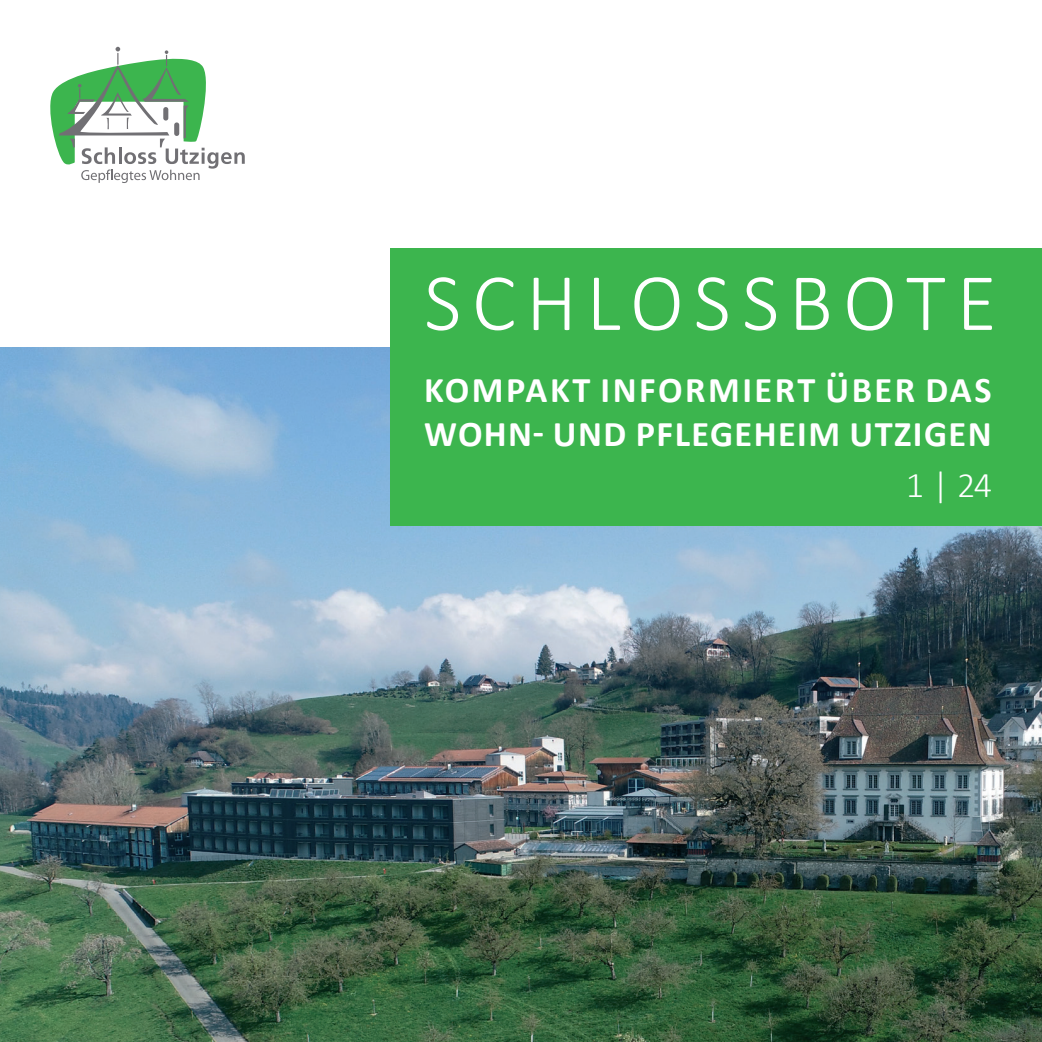
<style>
.page{position:relative;width:1042px;height:1042px;background:#fff}
.page>*{position:absolute;margin:0;border:0;box-sizing:border-box;transform-origin:0 0}
.t1{font:300 82.25px "Calibri";letter-spacing:.12em;color:#fff}
.t2{font:700 36.4px/43.6px "Calibri";letter-spacing:.04em;color:#fff}
.t3{font:300 36.4px "Calibri";color:#fff}
</style>
<div class="page">
<img style="left:0;top:347px;width:1042px;height:695px">
<div style="left:391px;top:248px;width:651px;height:278px;background:#3cb54e"></div>
<svg style="left:50px;top:47px;width:195px;height:136px"></svg>
<h1 class="t1" style="left:424px;top:252px;width:574px">SCHLOSSBOTE</h1>
<p class="t2" style="left:424px;top:368px;width:569px">KOMPAKT INFORMIERT ÜBER DAS<br>WOHN- UND PFLEGEHEIM UTZIGEN</p>
<p class="t3" style="left:906px;top:462px;width:88px">1 | 24</p>
</div>
